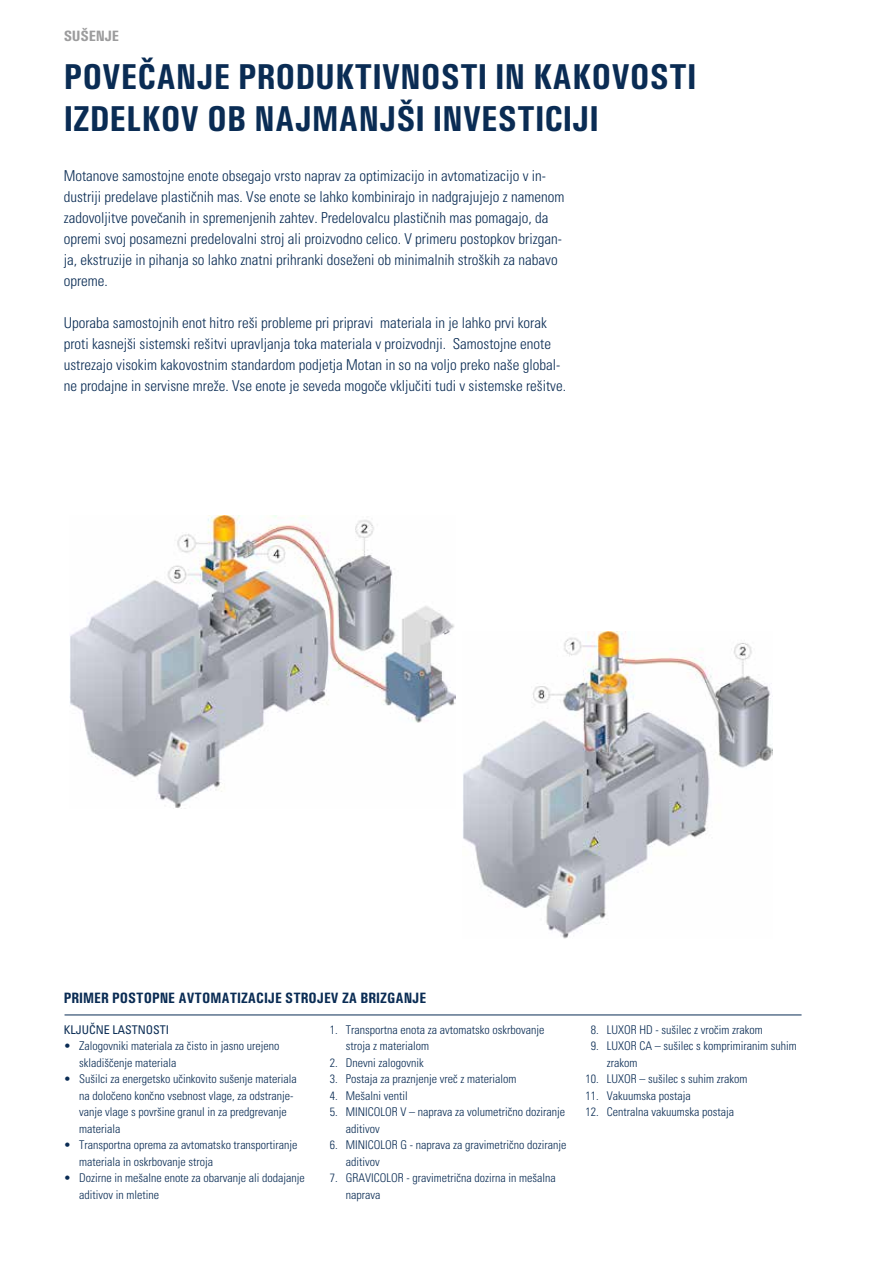
<style>
.page{position:relative;width:893px;height:1263px;background:#fff}
.page>*{position:absolute;margin:0;border:0;box-sizing:border-box;transform-origin:0 0}
.t1{font:700 36px/42px "Univers Condensed";color:#0a2c54}
.t2{font:300 condensed 15px/21px "Univers";color:#0a2c54}
.t3{font:700 15px "Univers Condensed";color:#0a2c54}
.t4{font:700 15px "Univers Condensed";letter-spacing:-.02em;color:#9c9c9d;scale:1.06 1}
.t5{font:300 condensed 12px/16.5px "Univers";color:#0a2c54}
.t6{font:condensed 12px "Univers";color:#0a2c54}
</style>
<div class="page">
<img style="left:70px;top:516px;width:385px;height:293px">
<img style="left:463px;top:631px;width:309px;height:308px">
<hr style="left:65px;top:1015px;width:736px;height:1px;background:#0a2c54">
<p class="t4" style="left:64px;top:27px;width:54px">SUŠENJE</p>
<h1 class="t1" style="left:64px;top:55px;width:634px">POVEČANJE PRO DUKTIVNOSTI IN KAKOVOSTI<br>IZDELKOV OB NAJMANJŠI INVESTICIJI</h1>
<p class="t2" style="left:64px;top:165px;width:502px">Motanove samostojne enote obsegajo vrsto naprav za optimizacijo in avtomatizacijo v in&shy;dustriji predelave plastičnih mas. Vse enote se lahko kombinirajo in nadgrajujejo z namenom zadovoljitve povečanih in spremenjenih zahtev. Predelovalcu plastičnih mas pomagajo, da opremi svoj posamezni predelovalni stroj ali proizvodno celico. V primeru postopkov brizgan&shy;ja, ekstruzije in pihanja so lahko znatni prihranki doseženi ob minimalnih stroških za nabavo opreme.</p>
<p class="t2" style="left:64px;top:312px;width:504px">Uporaba samostojnih enot hitro reši probleme pri pripravi materiala in je lahko prvi korak proti kasnejši sistemski rešitvi upravljanja toka materiala v proizvodnji. Samostojne enote ustrezajo visokim kakovostnim standardom podjetja Motan in so na voljo preko naše global&shy;ne prodajne in servisne mreže. Vse enote je seveda mogoče vključiti tudi v sistemske rešitve.</p>
<p class="t3" style="left:64px;top:988px;width:97px">PRIMER POSTOPNE</p>
<p class="t3" style="left:179px;top:988px;width:40px">AVTOMATIZACIJE</p>
<p class="t3" style="left:285px;top:988px;width:119px">STROJEV ZA BRIZGANJE</p>
<p class="t6" style="left:64px;top:1022px;width:107px">KLJUČNE LASTNOSTI</p>
<p class="t5" style="left:79px;top:1038px;width:202px;text-indent:-15px">• Zalogovniki materiala za čisto in jasno urejeno skladiščenje materiala</p>
<p class="t5" style="left:79px;top:1071px;width:219px;text-indent:-15px">• Sušilci za energetsko učinkovito sušenje materiala na določeno končno vsebnost vlage, za odstranje&shy;vanje vlage s površine granul in za predgrevanje materiala</p>
<p class="t5" style="left:79px;top:1137px;width:220px;text-indent:-15px">• Transportna oprema za avtomatsko transportiranje materiala in oskrbovanje stroja</p>
<p class="t5" style="left:79px;top:1170px;width:227px;text-indent:-15px">• Dozirne in mešalne enote za obarvanje ali dodajanje aditivov in mletine</p>
<p class="t5" style="left:346px;top:1021px;width:200px;text-indent:-16px">1. Transportna enota za avtomatsko oskrbovanje stroja z materialom</p>
<p class="t5" style="left:330px;top:1054px;width:95px">2. Dnevni zalogovnik</p>
<p class="t5" style="left:330px;top:1071px;width:188px">3. Postaja za praznjenje vreč z materialom</p>
<p class="t5" style="left:330px;top:1087px;width:79px">4. Mešalni ventil</p>
<p class="t5" style="left:346px;top:1104px;width:221px;text-indent:-16px">5. MINICOLOR V – naprava za volumetrično doziranje aditivov</p>
<p class="t5" style="left:346px;top:1137px;width:222px;text-indent:-16px">6. MINICOLOR G - naprava za gravimetrično doziranje aditivov</p>
<p class="t5" style="left:346px;top:1170px;width:211px;text-indent:-16px">7. GRAVICOLOR - gravimetrična dozirna in mešalna naprava</p>
<p class="t5" style="left:591px;top:1021px;width:173px">8. LUXOR HD - sušilec z vročim zrakom</p>
<p class="t5" style="left:607px;top:1038px;width:191px;text-indent:-16px">9. LUXOR CA – sušilec s komprimiranim suhim zrakom</p>
<p class="t5" style="left:585px;top:1071px;width:163px">10. LUXOR – sušilec s suhim zrakom</p>
<p class="t5" style="left:585px;top:1087px;width:107px">11. Vakuumska postaja</p>
<p class="t5" style="left:585px;top:1104px;width:150px">12. Centralna vakuumska postaja</p>
</div>
